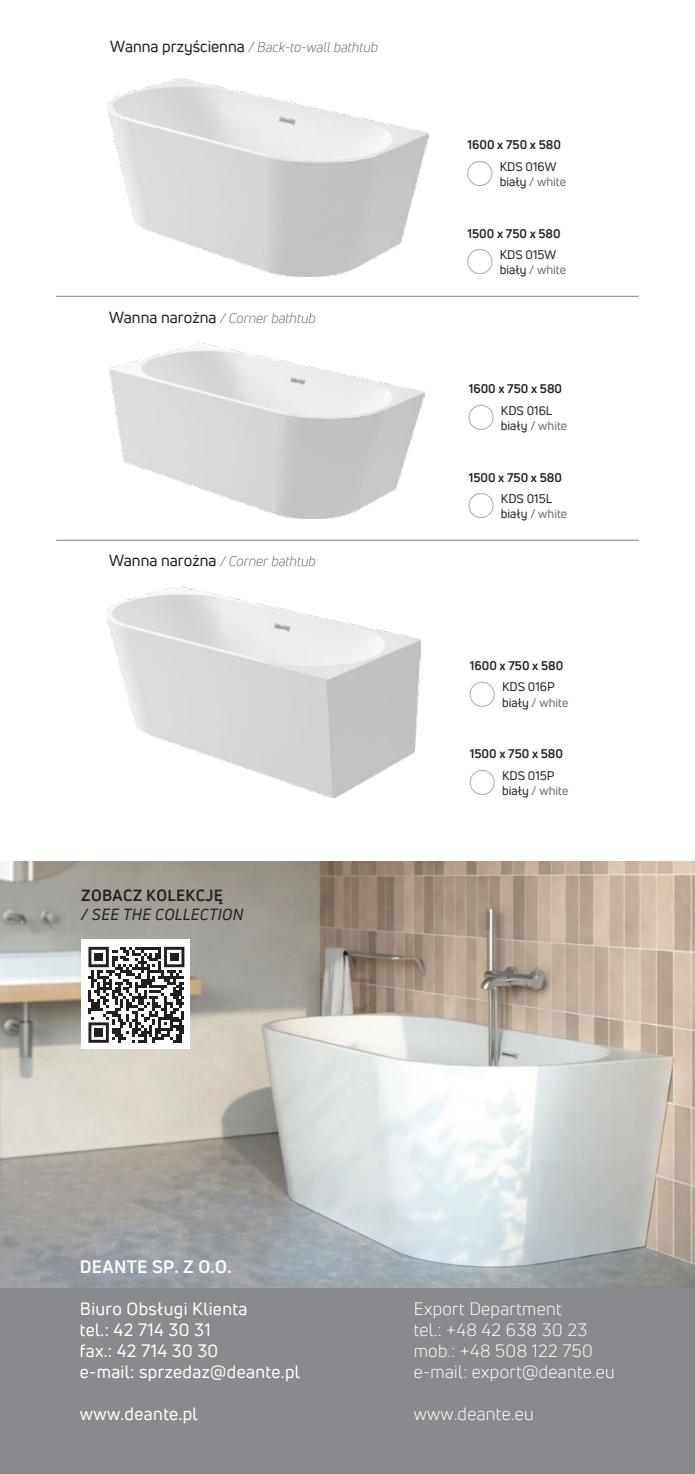
<style>
.page{position:relative;width:695px;height:1474px;background:#fff}
.page>*{position:absolute;margin:0;border:0;box-sizing:border-box;transform-origin:0 0}
.t1{font:17.5px/21px "Uni Neue";letter-spacing:.02em;color:#fff}
.t2{font:17.5px/21px "Uni Neue";letter-spacing:.02em;color:#fff}
.t3{font:700 17.5px "Uni Neue";letter-spacing:.02em;color:#fff}
.t4{font:italic 15.75px "Uni Neue";letter-spacing:.02em;color:#231f20}
.t5{font:700 15.75px "Uni Neue";letter-spacing:.02em;color:#231f20}
.t6{font:italic 14px "Uni Neue";color:#6d6e71}
.t7{font:12.25px/15.8px "Uni Neue";color:#231f20}
.t8{font:700 12.25px "Uni Neue";color:#231f20}
.s1{font-style:normal;font-size:15.75px;color:#231f20}
.s2{color:#6d6e71}
</style>
<div class="page">
<img style="left:107px;top:79px;width:321px;height:197px">
<svg style="left:467px;top:161px;width:26px;height:25px"></svg>
<svg style="left:467px;top:249px;width:26px;height:26px"></svg>
<hr style="left:56px;top:296px;width:582px;height:1px;background:#808285">
<hr style="left:56px;top:540px;width:582px;height:1px;background:#808285">
<img style="left:110px;top:343px;width:314px;height:176px">
<svg style="left:468px;top:405px;width:26px;height:25px"></svg>
<svg style="left:468px;top:493px;width:26px;height:25px"></svg>
<img style="left:107px;top:586px;width:313px;height:211px">
<svg style="left:469px;top:681px;width:26px;height:26px"></svg>
<svg style="left:469px;top:770px;width:26px;height:25px"></svg>
<div style="left:0;top:1217px;width:694px;height:256px;background:#888a8d"></div>
<img style="left:0;top:861px;width:694px;height:426px">
<div style="left:82px;top:939px;width:108px;height:110px;background:#fff"></div>
<svg style="left:87px;top:946px;width:97px;height:96px"></svg>
<p class="t6" style="left:110px;top:39px;width:269px"><span class="s1">Wanna przyścienna</span> / Back-to-wall bathtub</p>
<p class="t6" style="left:109px;top:309px;width:208px"><span class="s1">Wanna narożna</span> / Corner bathtub</p>
<p class="t6" style="left:109px;top:552px;width:208px"><span class="s1">Wanna narożna</span> / Corner bathtub</p>
<p class="t5" style="left:81px;top:885px;width:143px">ZOBACZ KOLEKCJĘ</p>
<p class="t4" style="left:81px;top:904px;width:163px">/ SEE THE COLLECTION</p>
<p class="t8" style="left:467px;top:137px;width:95px">1600 x 750 x 580</p>
<p class="t7" style="left:499px;top:158px;width:68px">KDS 016W biały <span class="s2">/ white</span></p>
<p class="t8" style="left:467px;top:225px;width:95px">1500 x 750 x 580</p>
<p class="t7" style="left:499px;top:246px;width:68px">KDS 015W biały <span class="s2">/ white</span></p>
<p class="t8" style="left:468px;top:381px;width:95px">1600 x 750 x 580</p>
<p class="t7" style="left:501px;top:402px;width:68px">KDS 016L biały <span class="s2">/ white</span></p>
<p class="t8" style="left:468px;top:469px;width:95px">1500 x 750 x 580</p>
<p class="t7" style="left:501px;top:490px;width:68px">KDS 015L biały <span class="s2">/ white</span></p>
<p class="t8" style="left:470px;top:658px;width:95px">1600 x 750 x 580</p>
<p class="t7" style="left:502px;top:679px;width:68px">KDS 016P biały <span class="s2">/ white</span></p>
<p class="t8" style="left:470px;top:746px;width:95px">1500 x 750 x 580</p>
<p class="t7" style="left:502px;top:767px;width:68px">KDS 015P biały <span class="s2">/ white</span></p>
<h1 class="t3" style="left:80px;top:1255px;width:153px">DEANTE SP. Z O.O.</h1>
<h1 class="t2" style="left:80px;top:1298px;width:221px">Biuro Obsługi Klienta<br>tel.: 42 714 30 31<br>fax.: 42 714 30 30<br>e-mail: sprzedaz@deante.pl</h1>
<h1 class="t2" style="left:80px;top:1403px;width:119px">www.deante.pl</h1>
<h1 class="t1" style="left:413px;top:1297px;width:202px">Export Department<br>tel.: +48 42 638 30 23 mob.: +48 508 122 750 e-mail: export@deante.eu</h1>
<h1 class="t1" style="left:413px;top:1402px;width:121px">www.deante.eu</h1>
</div>
